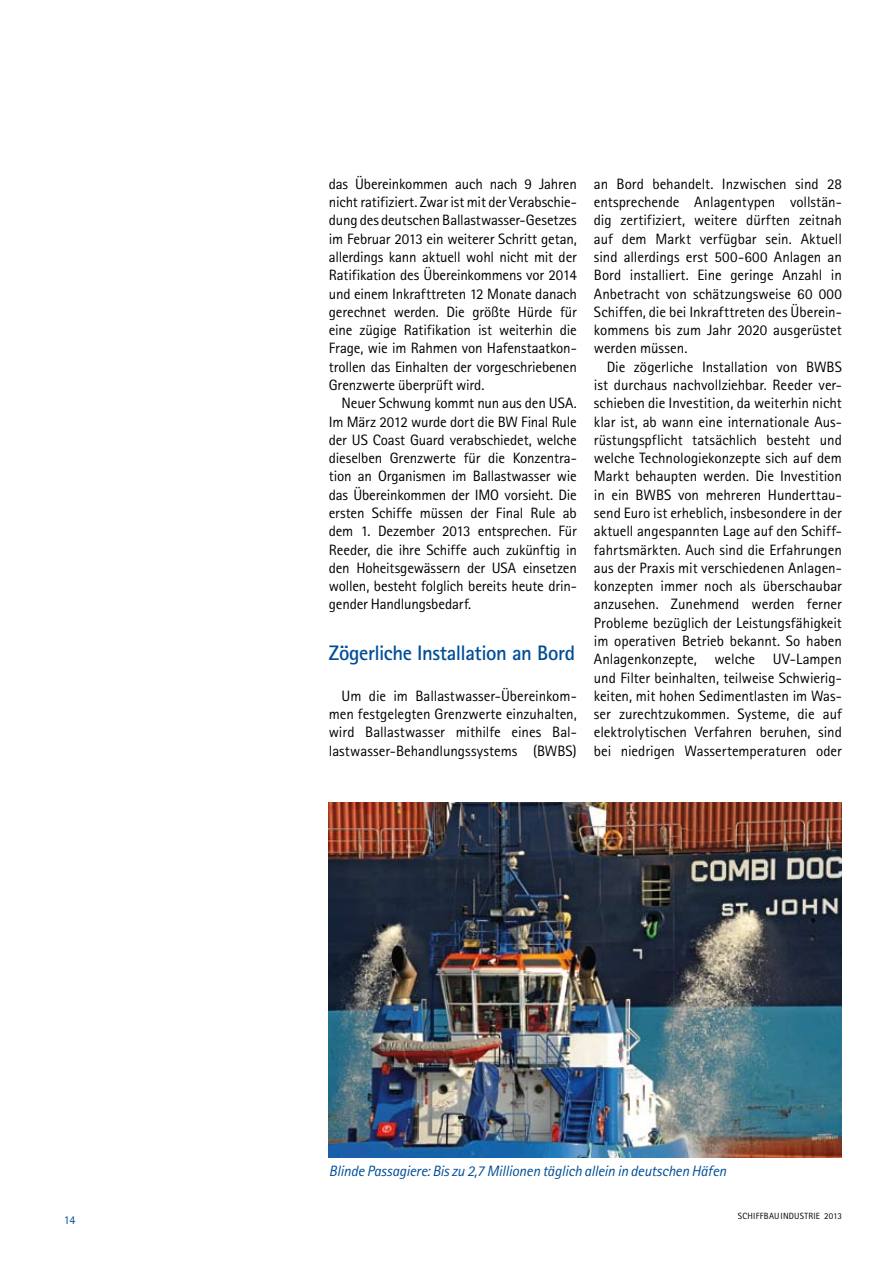
<style>
.page{position:relative;width:893px;height:1263px;background:#fff}
.page>*{position:absolute;margin:0;border:0;box-sizing:border-box;transform-origin:0 0}
.t1{font:700 21px "Rotis Sans Serif Std";letter-spacing:-.02em;color:#004e97}
.t2{font:15px/18.3px "Rotis Sans Serif Std";letter-spacing:-.005em;color:#000;text-align:justify}
.t3{font:italic 15px "Rotis Sans Serif Std";letter-spacing:-.015em;color:#004e97}
.t4{font:12px "Rotis Sans Serif Std";color:#004e97}
.t5{font:9px "Rotis Sans Serif Std";letter-spacing:.02em;color:#000}
</style>
<div class="page">
<img style="left:329px;top:802px;width:513px;height:356px">
<p class="t4" style="left:64px;top:1213px;width:13px">14</p>
<p class="t2" style="left:329px;top:174px;width:250px">das Übereinkommen auch nach 9 Jahren nicht ratifiziert. Zwar ist mit der Verabschie&shy;dung des deutschen Ballastwasser-Gesetzes im Februar 2013 ein weiterer Schritt getan, allerdings kann aktuell wohl nicht mit der Ratifikation des Übereinkommens vor 2014 und einem Inkrafttreten 12 Monate danach gerechnet werden. Die größte Hürde für eine zügige Ratifikation ist weiterhin die Frage, wie im Rahmen von Hafenstaatkon&shy;trollen das Einhalten der vorgeschriebenen Grenzwerte überprüft wird.</p>
<p class="t2" style="left:329px;top:394px;width:250px;text-indent:13px">Neuer Schwung kommt nun aus den USA.<br>Im März 2012 wurde dort die BW Final Rule der US Coast Guard verabschiedet, welche dieselben Grenzwerte für die Konzentra&shy;tion an Organismen im Ballastwasser wie das Übereinkommen der IMO vorsieht. Die ersten Schiffe müssen der Final Rule ab dem 1. Dezember 2013 entsprechen. Für Reeder, die ihre Schiffe auch zukünftig in den Hoheitsgewässern der USA einsetzen wollen, besteht folglich bereits heute drin&shy;gender Handlungsbedarf.</p>
<h1 class="t1" style="left:329px;top:640px;width:248px">Zögerliche Installation an Bord</h1>
<p class="t2" style="left:329px;top:686px;width:250px;text-indent:13px">Um die im Ballastwasser-Übereinkom&shy;men festgelegten Grenzwerte einzuhalten, wird Ballastwasser mithilfe eines Bal&shy;lastwasser-Behandlungssystems (BWBS)</p>
<p class="t2" style="left:594px;top:174px;width:250px">an Bord behandelt. Inzwischen sind 28 entsprechende Anlagentypen vollstän&shy;dig zertifiziert, weitere dürften zeitnah auf dem Markt verfügbar sein. Aktuell sind allerdings erst 500-600 Anlagen an Bord installiert. Eine geringe Anzahl in Anbetracht von schätzungsweise 60 000<br>Schiffen, die bei Inkrafttreten des Überein&shy;kommens bis zum Jahr 2020 ausgerüstet werden müssen.</p>
<p class="t2" style="left:594px;top:357px;width:250px;text-indent:13px">Die zögerliche Installation von BWBS ist durchaus nachvollziehbar. Reeder ver&shy;schieben die Investition, da weiterhin nicht klar ist, ab wann eine internationale Aus&shy;rüstungspflicht tatsächlich besteht und welche Technologiekonzepte sich auf dem Markt behaupten werden. Die Investition in ein BWBS von mehreren Hunderttau&shy;send Euro ist erheblich, insbesondere in der aktuell angespannten Lage auf den Schiff&shy;fahrtsmärkten. Auch sind die Erfahrungen aus der Praxis mit verschiedenen Anlagen&shy;konzepten immer noch als überschaubar anzusehen. Zunehmend werden ferner Probleme bezüglich der Leistungsfähigkeit im operativen Betrieb bekannt. So haben Anlagenkonzepte, welche UV-Lampen und Filter beinhalten, teilweise Schwierig&shy;keiten, mit hohen Sedimentlasten im Was&shy;ser zurechtzukommen. Systeme, die auf elektrolytischen Verfahren beruhen, sind bei niedrigen Wassertemperaturen oder</p>
<p class="t3" style="left:329px;top:1162px;width:399px">Blinde Passagiere: Bis zu 2,7 Millionen täglich allein in deutschen Häfen</p>
<p class="t5" style="left:738px;top:1211px;width:106px">SCHIFFBAUINDUSTRIE 2013</p>
</div>
